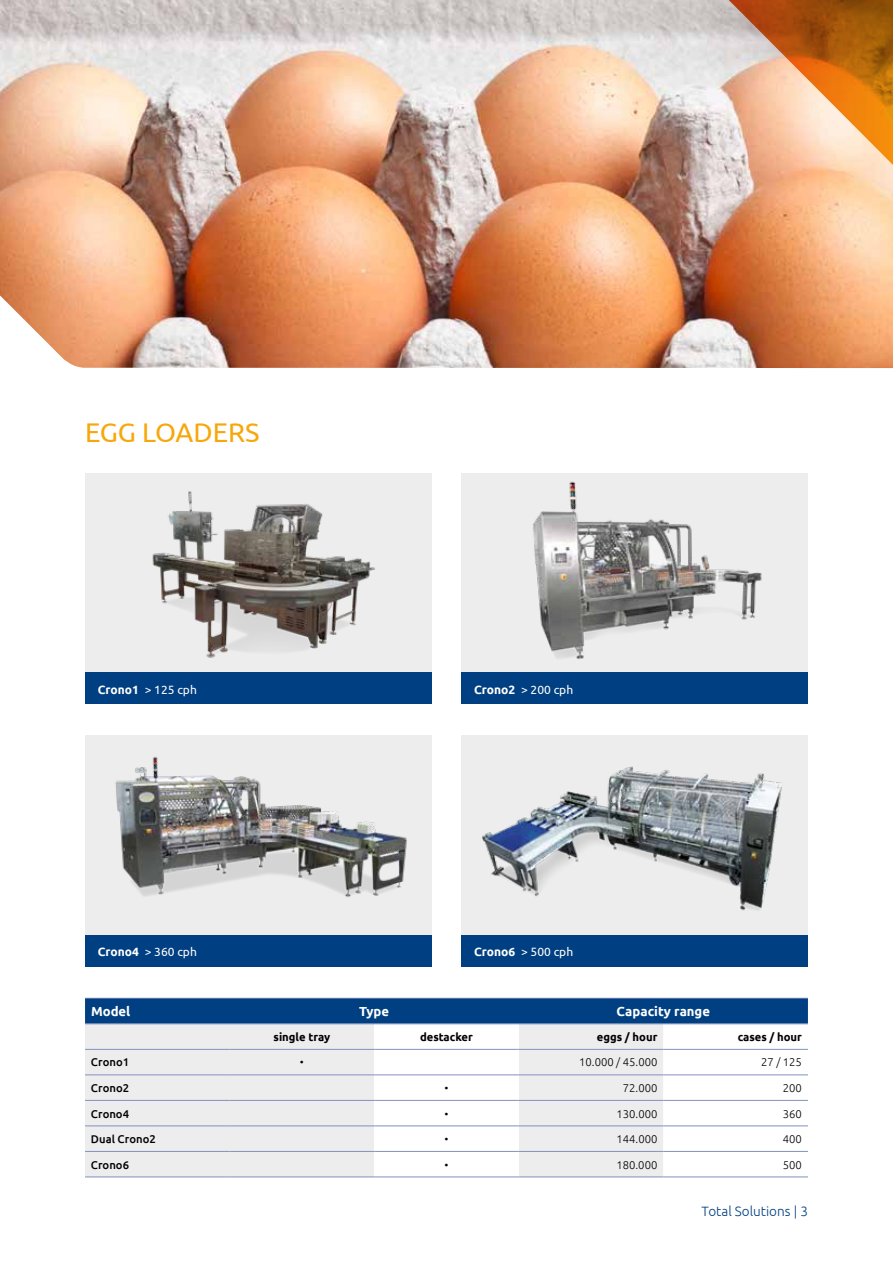
<style>
.page{position:relative;width:893px;height:1263px;background:#fff}
.page>*{position:absolute;margin:0;border:0;box-sizing:border-box;transform-origin:0 0}
.t1{font:27px "Ubuntu";color:#f7a70a}
.t2{font:300 13.5px "Ubuntu";color:#004082}
.t3{font:700 13.05px "Ubuntu";color:#fff}
.t4{font:12px "Ubuntu";color:#fff}
.t5{font:300 11.25px "Ubuntu";color:#000}
.t6{font:700 11.25px "Ubuntu";color:#000}
.t7{font:500 11.25px "Ubuntu";color:#000}
.s1{font-weight:700}
</style>
<div class="page">
<img style="left:0;top:0;width:893px;height:368px">
<svg style="left:716px;top:0;width:177px;height:179px;background:#d99f6e"></svg>
<div style="left:461px;top:473px;width:347px;height:200px;background:#ededed"></div>
<img style="left:492px;top:481px;width:315px;height:192px">
<div style="left:461px;top:736px;width:347px;height:199px;background:#ededed"></div>
<img style="left:482px;top:766px;width:300px;height:145px">
<div style="left:85px;top:473px;width:347px;height:200px;background:#ededed"></div>
<img style="left:100px;top:491px;width:317px;height:182px">
<div style="left:85px;top:736px;width:347px;height:199px;background:#ededed"></div>
<img style="left:115px;top:756px;width:292px;height:141px">
<div style="left:461px;top:673px;width:347px;height:31px;background:#004082"></div>
<div style="left:461px;top:935px;width:347px;height:32px;background:#004082"></div>
<div style="left:85px;top:673px;width:347px;height:31px;background:#004082"></div>
<div style="left:85px;top:935px;width:347px;height:32px;background:#004082"></div>
<div style="left:85px;top:999px;width:723px;height:24px;background:#004082"></div>
<div style="left:85px;top:1024px;width:289px;height:153px;background:#ededed"></div>
<svg style="left:374px;top:1024px;width:434px;height:153px"></svg>
<hr style="left:85px;top:998px;width:145px;height:1px;background:#516ca5">
<hr style="left:230px;top:998px;width:144px;height:1px;background:#516ca5">
<hr style="left:374px;top:998px;width:145px;height:1px;background:#516ca5">
<hr style="left:519px;top:998px;width:144px;height:1px;background:#516ca5">
<hr style="left:663px;top:998px;width:145px;height:1px;background:#516ca5">
<hr style="left:85px;top:1023px;width:145px;height:1px;background:#8291be">
<hr style="left:230px;top:1023px;width:144px;height:1px;background:#8291be">
<hr style="left:374px;top:1023px;width:145px;height:1px;background:#8291be">
<hr style="left:519px;top:1023px;width:144px;height:1px;background:#8291be">
<hr style="left:663px;top:1023px;width:145px;height:1px;background:#8291be">
<hr style="left:85px;top:1049px;width:145px;height:1px;background:#8291be">
<hr style="left:230px;top:1049px;width:144px;height:1px;background:#8291be">
<hr style="left:374px;top:1049px;width:145px;height:1px;background:#8291be">
<hr style="left:519px;top:1049px;width:144px;height:1px;background:#8291be">
<hr style="left:663px;top:1049px;width:145px;height:1px;background:#8291be">
<hr style="left:85px;top:1074px;width:145px;height:1px;background:#8291be">
<hr style="left:230px;top:1074px;width:144px;height:1px;background:#8291be">
<hr style="left:374px;top:1074px;width:145px;height:1px;background:#8291be">
<hr style="left:519px;top:1074px;width:144px;height:1px;background:#8291be">
<hr style="left:663px;top:1074px;width:145px;height:1px;background:#8291be">
<hr style="left:85px;top:1100px;width:145px;height:1px;background:#8291be">
<hr style="left:230px;top:1100px;width:144px;height:1px;background:#8291be">
<hr style="left:374px;top:1100px;width:145px;height:1px;background:#8291be">
<hr style="left:519px;top:1100px;width:144px;height:1px;background:#8291be">
<hr style="left:663px;top:1100px;width:145px;height:1px;background:#8291be">
<hr style="left:85px;top:1126px;width:145px;height:1px;background:#8291be">
<hr style="left:230px;top:1126px;width:144px;height:1px;background:#8291be">
<hr style="left:374px;top:1126px;width:145px;height:1px;background:#8291be">
<hr style="left:519px;top:1126px;width:144px;height:1px;background:#8291be">
<hr style="left:663px;top:1126px;width:145px;height:1px;background:#8291be">
<hr style="left:85px;top:1151px;width:145px;height:1px;background:#8291be">
<hr style="left:230px;top:1151px;width:144px;height:1px;background:#8291be">
<hr style="left:374px;top:1151px;width:145px;height:1px;background:#8291be">
<hr style="left:519px;top:1151px;width:144px;height:1px;background:#8291be">
<hr style="left:663px;top:1151px;width:145px;height:1px;background:#8291be">
<hr style="left:85px;top:1177px;width:145px;height:1px;background:#8291be">
<hr style="left:230px;top:1177px;width:144px;height:1px;background:#8291be">
<hr style="left:374px;top:1177px;width:145px;height:1px;background:#8291be">
<hr style="left:519px;top:1177px;width:144px;height:1px;background:#8291be">
<hr style="left:663px;top:1177px;width:145px;height:1px;background:#8291be">
<h1 class="t1" style="left:85px;top:415px;width:176px">EGG LOADERS</h1>
<p class="t4" style="left:98px;top:682px;width:101px"><span class="s1">Crono1</span> &gt; 125 cph</p>
<p class="t4" style="left:98px;top:944px;width:101px"><span class="s1">Crono4</span> &gt; 360 cph</p>
<p class="t4" style="left:474px;top:682px;width:101px"><span class="s1">Crono2</span> &gt; 200 cph</p>
<p class="t4" style="left:474px;top:944px;width:101px"><span class="s1">Crono6</span> &gt; 500 cph</p>
<p class="t3" style="left:91px;top:1003px;width:41px">Model</p>
<p class="t3" style="left:359px;top:1003px;width:31px">Type</p>
<p class="t3" style="left:617px;top:1003px;width:95px">Capacity range</p>
<p class="t6" style="left:274px;top:1030px;width:58px">single tray</p>
<p class="t6" style="left:420px;top:1030px;width:54px">destacker</p>
<p class="t6" style="left:597px;top:1030px;width:62px">eggs / hour</p>
<p class="t6" style="left:738px;top:1030px;width:66px">cases / hour</p>
<p class="t7" style="left:91px;top:1055px;width:40px">Crono1</p>
<p class="t5" style="left:300px;top:1056px;width:6px">•</p>
<p class="t5" style="left:579px;top:1056px;width:80px">10.000 / 45.000</p>
<p class="t5" style="left:761px;top:1056px;width:42px">27 / 125</p>
<p class="t7" style="left:91px;top:1081px;width:40px">Crono2</p>
<p class="t5" style="left:444px;top:1081px;width:6px">•</p>
<p class="t5" style="left:623px;top:1081px;width:36px">72.000</p>
<p class="t5" style="left:783px;top:1081px;width:21px">200</p>
<p class="t7" style="left:91px;top:1106px;width:40px">Crono4</p>
<p class="t5" style="left:444px;top:1107px;width:6px">•</p>
<p class="t5" style="left:616px;top:1107px;width:42px">130.000</p>
<p class="t5" style="left:783px;top:1107px;width:21px">360</p>
<p class="t7" style="left:91px;top:1132px;width:66px">Dual Crono2</p>
<p class="t5" style="left:444px;top:1132px;width:6px">•</p>
<p class="t5" style="left:616px;top:1132px;width:42px">144.000</p>
<p class="t5" style="left:783px;top:1132px;width:21px">400</p>
<p class="t7" style="left:91px;top:1157px;width:40px">Crono6</p>
<p class="t5" style="left:444px;top:1158px;width:6px">•</p>
<p class="t5" style="left:616px;top:1158px;width:42px">180.000</p>
<p class="t5" style="left:783px;top:1158px;width:21px">500</p>
<p class="t2" style="left:702px;top:1203px;width:108px">Total Solutions | 3</p>
</div>
